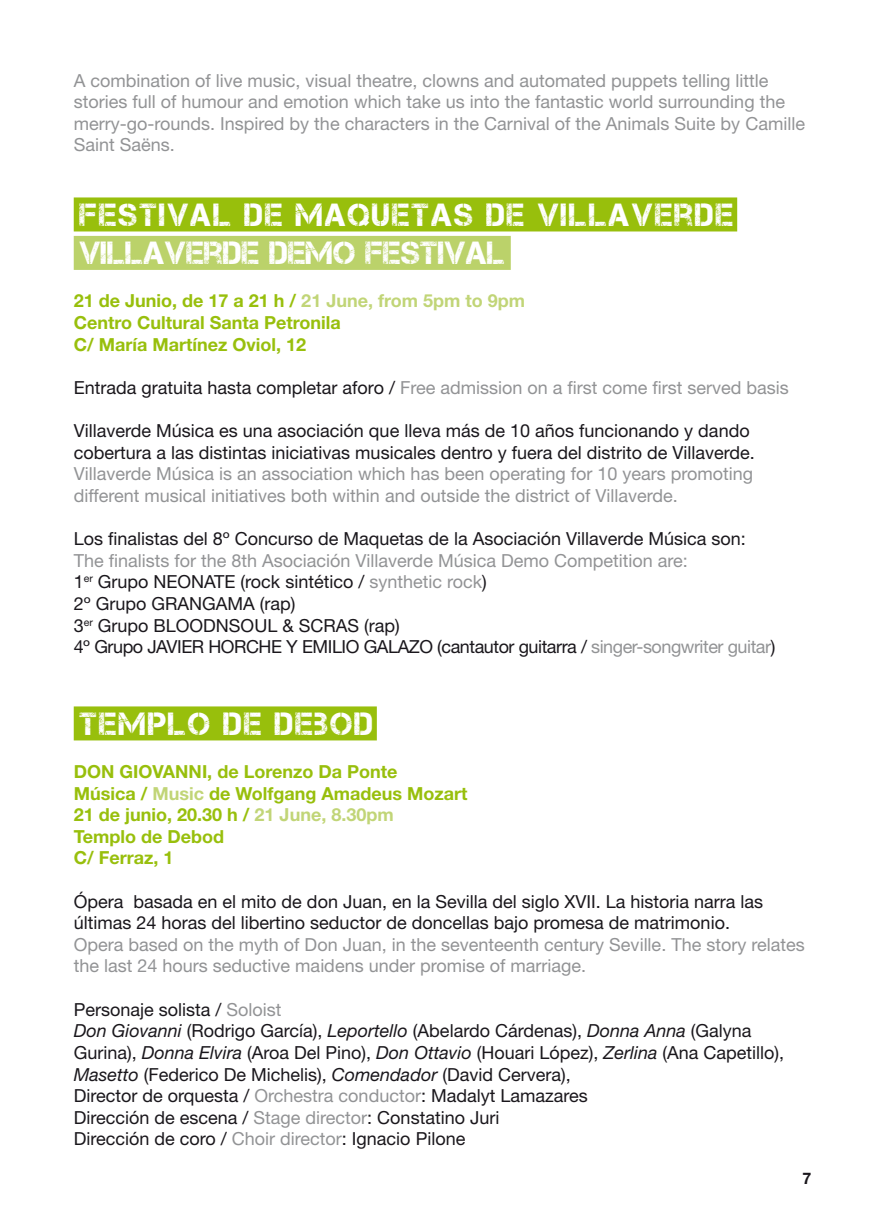
<style>
.page{position:relative;width:885px;height:1225px;background:#fff}
.page>*{position:absolute;margin:0;border:0;box-sizing:border-box;transform-origin:0 0}
.titulares{font:32px "Captureit";letter-spacing:.06em;color:#fff}
.titulares_ingles{font:32px "Captureit";letter-spacing:.005em;color:#fff}
.texto_corrido{font:18px/21.6px "Helvetica Neue LT Std";color:#1a171c}
.texto_corrido-2{font:18px/21.6px "Helvetica Neue LT Std";color:#929395}
.texto_corrido-3{font:700 18px "Helvetica Neue LT Std";color:#98bf0c}
.texto_corrido-4{font:18px "Helvetica Neue LT Std";letter-spacing:-.025em;color:#1a171c}
.t1{font:700 16px "Helvetica Neue LT Std";color:#1a171c}
.s1{color:#c1d577}
.s2{color:#1a171c}
.s3{color:#929395}
.s4{font-style:italic}
</style>
<div class="page">
<div style="left:74px;top:197px;width:663px;height:34px;background:#98bf0c"></div>
<div style="left:74px;top:236px;width:436px;height:34px;background:#bbd26a"></div>
<div style="left:74px;top:706px;width:303px;height:34px;background:#98bf0c"></div>
<p class="texto_corrido-2" style="left:74px;top:69px;width:732px">A combination of live music, visual theatre, clowns and automated puppets telling little stories full of humour and emotion which take us into the fantastic world surrounding the merry-go-rounds. Inspired by the characters in the Carnival of the Animals Suite by Camille Saint Saëns.</p>
<p class="titulares" style="left:79px;top:197px;width:655px">FESTIVAL DE MAQUETAS DE VILLAVERDE</p>
<p class="titulares_ingles" style="left:79px;top:235px;width:427px">VILLAVERDE DEMO FESTIVAL</p>
<p class="texto_corrido-3" style="left:74px;top:290px;width:453px">21 de Junio, de 17 a 21 h / <span class="s1">21 June, from 5pm to 9pm</span></p>
<p class="texto_corrido-3" style="left:74px;top:311px;width:269px">Centro Cultural Santa Petronila</p>
<p class="texto_corrido-3" style="left:74px;top:333px;width:234px">C/ María Martínez Oviol, 12</p>
<p class="texto_corrido-2" style="left:74px;top:376px;width:716px"><span class="s2">Entrada gratuita hasta completar aforo /</span> Free admission on a first come first served basis</p>
<p class="texto_corrido" style="left:74px;top:420px;width:682px">Villaverde Música es una asociación que lleva más de 10 años funcionando y dando cobertura a las distintas iniciativas musicales dentro y fuera del distrito de Villaverde.</p>
<p class="texto_corrido-2" style="left:74px;top:463px;width:681px">Villaverde Música is an association which has been operating for 10 years promoting different musical initiatives both within and outside the district of Villaverde.</p>
<p class="texto_corrido" style="left:74px;top:528px;width:673px">Los finalistas del 8º Concurso de Maquetas de la Asociación Villaverde Música son:</p>
<p class="texto_corrido-2" style="left:74px;top:549px;width:615px">The finalists for the 8th Asociación Villaverde Música Demo Competition are:</p>
<p class="texto_corrido" style="left:74px;top:571px;width:414px">1<sup>er</sup> Grupo NEONATE (rock sintético / <span class="s3">synthetic rock</span>)</p>
<p class="texto_corrido" style="left:74px;top:592px;width:223px">2º Grupo GRANGAMA (rap)</p>
<p class="texto_corrido" style="left:74px;top:614px;width:327px">3<sup>er</sup> Grupo BLOODNSOUL &amp; SCRAS (rap)</p>
<p class="texto_corrido-4" style="left:74px;top:636px;width:703px">4º Grupo JAVIER HORCHE Y EMILIO GALAZO (cantautor guitarra / <span class="s3">singer-songwriter guitar</span>)</p>
<p class="titulares" style="left:79px;top:706px;width:295px">TEMPLO DE DEBOD</p>
<p class="texto_corrido-3" style="left:74px;top:760px;width:325px">DON GIOVANNI, de Lorenzo Da Ponte</p>
<p class="texto_corrido-3" style="left:74px;top:782px;width:395px">Música / <span class="s1">Music</span> de Wolfgang Amadeus Mozart</p>
<p class="texto_corrido-3" style="left:74px;top:803px;width:321px">21 de junio, 20.30 h / <span class="s1">21 June, 8.30pm</span></p>
<p class="texto_corrido-3" style="left:74px;top:825px;width:152px">Templo de Debod</p>
<p class="texto_corrido-3" style="left:74px;top:847px;width:101px">C/ Ferraz, 1</p>
<p class="texto_corrido" style="left:74px;top:890px;width:691px">Ópera basada en el mito de don Juan, en la Sevilla del siglo XVII. La historia narra las últimas 24 horas del libertino seductor de doncellas bajo promesa de matrimonio.</p>
<p class="texto_corrido-2" style="left:74px;top:933px;width:732px">Opera based on the myth of Don Juan, in the seventeenth century Seville. The story relates the last 24 hours seductive maidens under promise of marriage.</p>
<p class="texto_corrido" style="left:74px;top:998px;width:209px">Personaje solista / <span class="s3">Soloist</span></p>
<p class="texto_corrido" style="left:74px;top:1020px;width:712px"><span class="s4">Don Giovanni</span> (Rodrigo García), <span class="s4">Leportello</span> (Abelardo Cárdenas), <span class="s4">Donna Anna</span> (Galyna<br>Gurina), <span class="s4">Donna Elvira</span> (Aroa Del Pino), <span class="s4">Don Ottavio</span> (Houari López), <span class="s4">Zerlina</span> (Ana Capetillo),<br><span class="s4">Masetto</span> (Federico De Michelis), <span class="s4">Comendador</span> (David Cervera),</p>
<p class="texto_corrido" style="left:74px;top:1084px;width:515px">Director de orquesta / <span class="s3">Orchestra conductor</span>: Madalyt Lamazares</p>
<p class="texto_corrido" style="left:74px;top:1106px;width:427px">Dirección de escena / <span class="s3">Stage director</span>: Constatino Juri</p>
<p class="texto_corrido" style="left:74px;top:1128px;width:393px">Dirección de coro / <span class="s3">Choir director</span>: Ignacio Pilone</p>
<p class="t1" style="left:802px;top:1168px;width:10px">7</p>
</div>
